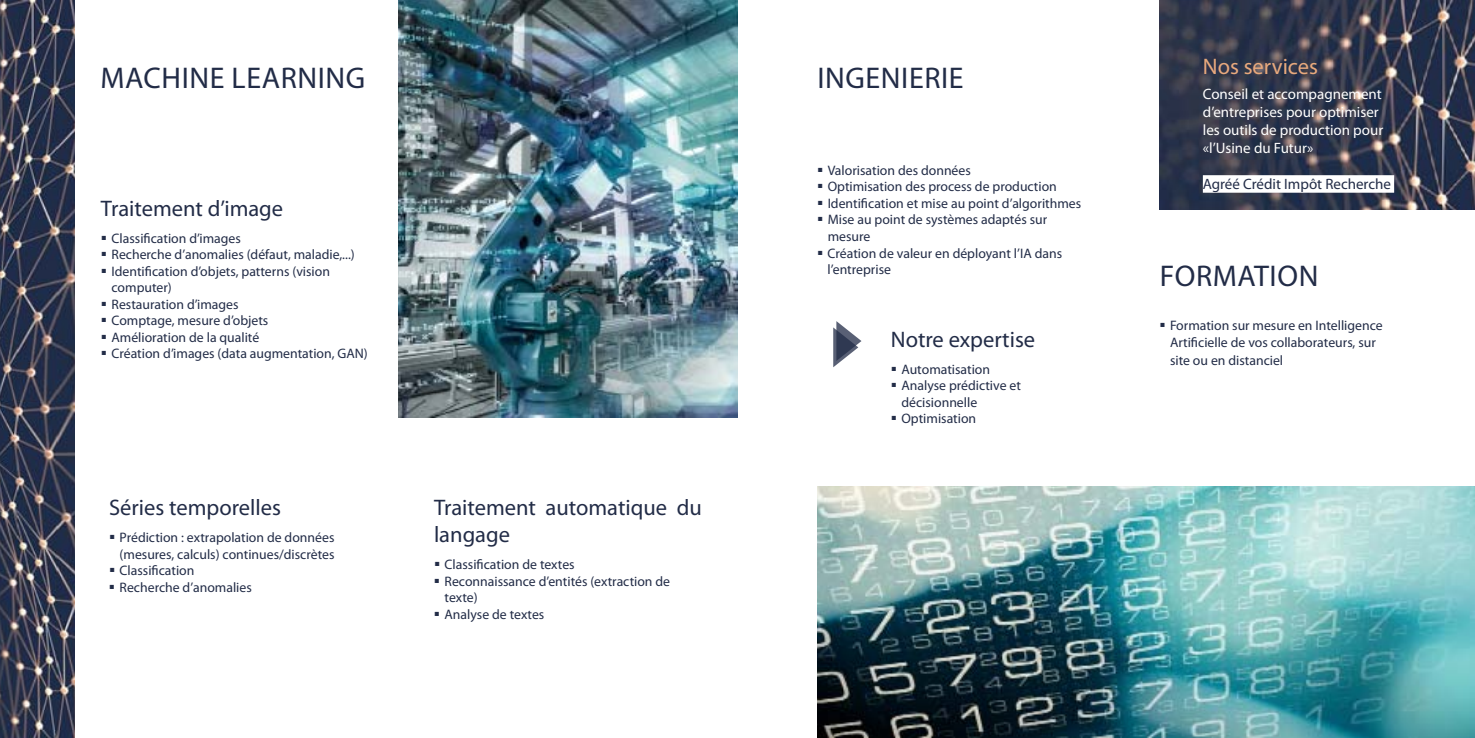
<style>
.page{position:relative;width:1475px;height:738px;background:#fff}
.page>*{position:absolute;margin:0;border:0;box-sizing:border-box;transform-origin:0 0}
.t1{font:30px "Myriad Pro";letter-spacing:.02em;color:#222c47}
.t2{font:22.5px/27px "Myriad Pro";color:#222c47}
.t3{font:22.5px "Myriad Pro";color:#e8a97d}
.t4{font:15px/18px "Myriad Pro";color:#fff}
.t5{font:15px "Myriad Pro";color:#222c47}
.t6{font:13.75px/16.5px "Myriad Pro";color:#222c47}
</style>
<div class="page">
<img style="left:1159px;top:0;width:315px;height:209px">
<div style="left:1202px;top:175px;width:191px;height:17px;background:#fff"></div>
<img style="left:398px;top:0;width:339px;height:417px">
<img style="left:817px;top:486px;width:657px;height:251px">
<img style="left:0;top:0;width:75px;height:737px">
<svg style="left:833px;top:321px;width:28px;height:46px"></svg>
<h1 class="t1" style="left:101px;top:60px;width:149px">MACHINE LEARN</h1>
<h1 class="t1" style="left:318px;top:60px;width:27px">ING</h1>
<h2 class="t2" style="left:101px;top:194px;width:184px">Traitement d’image</h2>
<p class="t6" style="left:111px;top:229px;width:245px">Classification d’images<br>Recherche d’anomalies (défaut, maladie,...)<br>Identification d’objets, patterns (vision computer)<br>Restauration d’images<br>Comptage, mesure d’objets<br>Amélioration de la qualité<br>Création d’images (data augmentation, GAN</p>
<p class="t6" style="left:364px;top:345px;width:5px">)</p>
<h2 class="t2" style="left:109px;top:493px;width:173px">Séries temporelles</h2>
<p class="t6" style="left:120px;top:529px;width:216px">Prédiction : extrapolation de données (mesures, calculs) continues/discrètes<br>Classification<br>Recherche d’anomalies</p>
<h2 class="t2" style="left:434px;top:493px;width:269px">Traitement automatique du langage</h2>
<p class="t6" style="left:444px;top:556px;width:227px">Classification de textes<br>Reconnaissance d’entités (extraction de texte)<br>Analyse de textes</p>
<h1 class="t1" style="left:817px;top:60px;width:27px">INGEN</h1>
<h1 class="t1" style="left:901px;top:60px;width:61px">IERIE</h1>
<p class="t6" style="left:827px;top:162px;width:255px">Valorisation des données<br>Optimisation des process de production<br>Identification et mise au point d’algorithmes<br>Mise au point de systèmes adaptés sur mesure<br>Création de valeur en déployant l’IA dans l’entreprise</p>
<h2 class="t2" style="left:890px;top:325px;width:146px">Notre expertise</h2>
<p class="t6" style="left:901px;top:360px;width:121px">Automatisation<br>Analyse prédictive et décisionnelle<br>Optimisation</p>
<h2 class="t3" style="left:1202px;top:52px;width:117px">Nos services</h2>
<p class="t4" style="left:1202px;top:84px;width:182px">Conseil et accompagnement d’entreprises pour optimiser les outils de production pour «l’Usine du Futur»</p>
<p class="t5" style="left:1202px;top:174px;width:189px">Agréé Crédit Impôt Recherche</p>
<h1 class="t1" style="left:1159px;top:257px;width:138px">FORMATION</h1>
<p class="t6" style="left:1169px;top:317px;width:214px">Formation sur mesure en Intelligence<br>Artificielle de vos collaborateurs, sur</p>
<p class="t6" style="left:1169px;top:351px;width:115px">site ou en distanciel</p>
</div>
